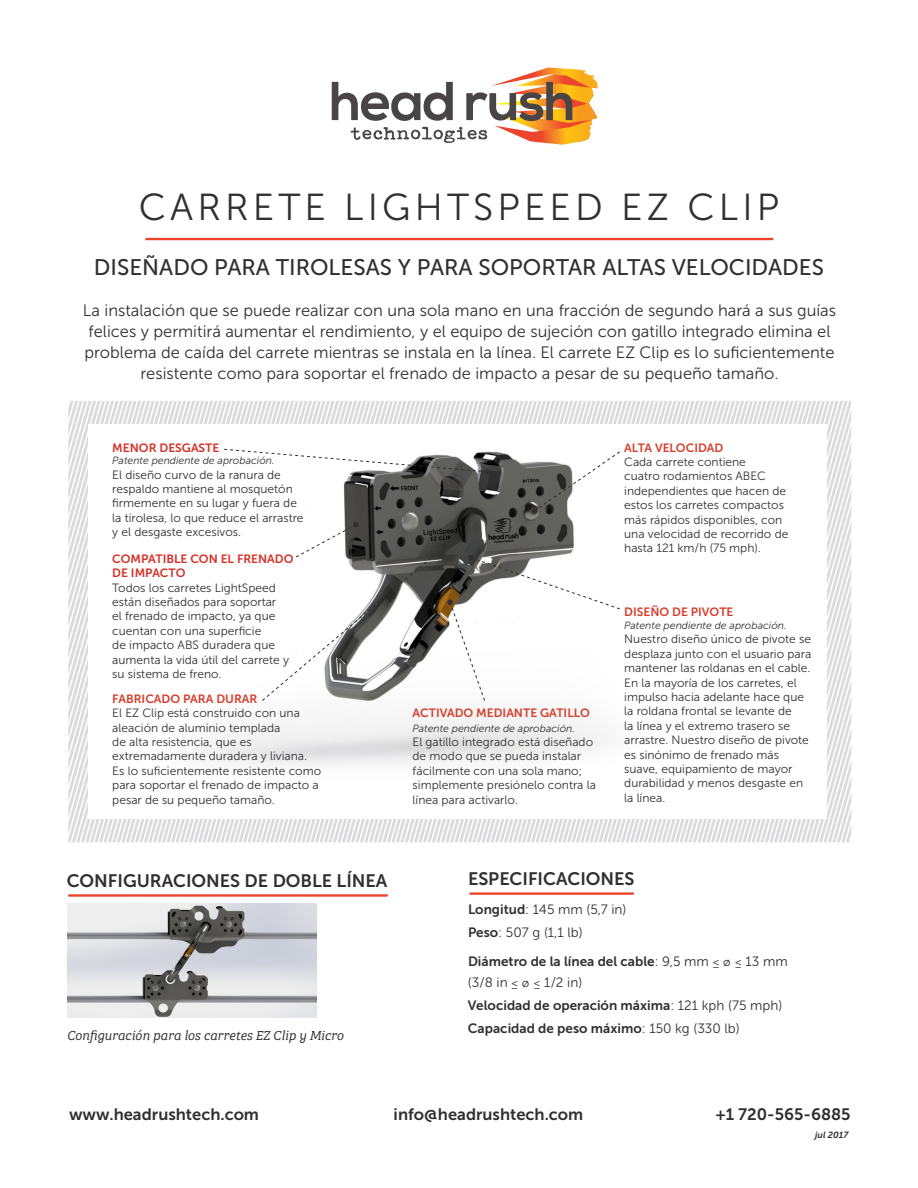
<style>
.page{position:relative;width:918px;height:1188px;background:#fff}
.page>*{position:absolute;margin:0;border:0;box-sizing:border-box;transform-origin:0 0}
.t1{font:37.5px "Museo Sans 300";letter-spacing:.11em;color:#312f30}
.t2{font:22.5px "Museo Sans 500";color:#312f30}
.t3{font:18px "Museo Sans 700";color:#312f30}
.t4{font:16.5px/21px "Museo Sans 300";color:#312f30;text-align:center}
.t5{font:16.5px "Museo Sans 700";color:#312f30}
.t6{font:13.5px/23px "Museo Sans 700";color:#312f30}
.t7{font:13.5px/23px "Museo Sans 300";color:#312f30}
.t8{font:italic 13.5px "Bree Serif Lt";color:#312f30}
.t9{font:12px/14.4px "Museo Sans 300";color:#312f30}
.t10{font:12px "Museo Sans 700";color:#d63e2c}
.t11{font:12px/14.4px "Museo Sans 700";color:#d53027}
.t12{font:italic 10.5px "Museo Sans 300";color:#312f30}
.t13{font:italic 9px "Museo Sans 700";color:#312f30}
.s1{font-family:"Museo Sans 700"}
.s2{font-family:"Museo Sans 300"}
.s3{font-family:"Museo Sans 300";font-size:12px}
.s4{font-size:12px}
</style>
<div class="page">
<svg style="left:315px;top:401px;width:81px;height:441px;fill:#e1e1e4"></svg>
<svg style="left:249px;top:401px;width:36px;height:441px;fill:#e1e1e4"></svg>
<svg style="left:68px;top:401px;width:13px;height:417px;fill:#e3e3e6"></svg>
<svg style="left:81px;top:401px;width:9px;height:441px;fill:#e0e0e3"></svg>
<svg style="left:90px;top:401px;width:31px;height:441px"></svg>
<svg style="left:121px;top:401px;width:128px;height:441px;fill:#e1e1e4"></svg>
<svg style="left:812px;top:409px;width:39px;height:48px"></svg>
<svg style="left:753px;top:457px;width:98px;height:385px"></svg>
<svg style="left:400px;top:401px;width:32px;height:441px;fill:#e1e1e4"></svg>
<svg style="left:432px;top:401px;width:85px;height:441px;fill:#e1e1e4"></svg>
<svg style="left:695px;top:401px;width:58px;height:441px;fill:#e1e1e4"></svg>
<svg style="left:517px;top:401px;width:27px;height:441px"></svg>
<svg style="left:553px;top:401px;width:128px;height:441px;fill:#e1e1e4"></svg>
<div style="left:88px;top:425px;width:738px;height:394px;background:#fff"></div>
<svg style="left:332px;top:68px;width:265px;height:77px"></svg>
<svg style="left:145px;top:238px;width:629px;height:2px"></svg>
<img style="left:143px;top:451px;width:458px;height:315px">
<svg style="left:261px;top:522px;width:359px;height:180px"></svg>
<svg style="left:532px;top:451px;width:88px;height:63px"></svg>
<svg style="left:68px;top:894px;width:320px;height:3px"></svg>
<svg style="left:470px;top:892px;width:164px;height:3px"></svg>
<svg style="left:223px;top:448px;width:267px;height:27px"></svg>
<img style="left:68px;top:903px;width:248px;height:115px">
<h1 class="t1" style="left:139px;top:187px;width:642px">CARRETE LIGHTSPEED EZ CLIP</h1>
<h2 class="t2" style="left:94px;top:255px;width:732px">DISEÑADO PARA TIROLESAS Y PARA SOPORTAR ALTAS VELOCIDADES</h2>
<p class="t4" style="left:83px;top:300px;width:755px">La instalación que se puede realizar con una sola mano en una fracción de segundo hará a sus guías felices y permitirá aumentar el rendimiento, y el equipo de sujeción con gatillo integrado elimina el problema de caída del carrete mientras se instala en la línea. El carrete EZ Clip es lo suficientemente resistente como para soportar el frenado de impacto a pesar de su pequeño tamaño.</p>
<p class="t11" style="left:112px;top:440px;width:109px">MENOR DESGASTE</p>
<p class="t12" style="left:112px;top:455px;width:164px">Patente pendiente de aprobación.</p>
<p class="t9" style="left:112px;top:467px;width:193px">El diseño curvo de la ranura de respaldo mantiene al mosquetón firmemente en su lugar y fuera de la tirolesa, lo que reduce el arrastre y el desgaste excesivos.</p>
<p class="t11" style="left:112px;top:551px;width:183px">COMPATIBLE CON EL FRENADO<br>DE IMPACTO</p>
<p class="t9" style="left:112px;top:580px;width:178px">Todos los carretes LightSpeed están diseñados para soportar<br>el frenado de impacto, ya que cuentan con una superficie<br>de impacto ABS duradera que aumenta la vida útil del carrete y su sistema de freno.</p>
<p class="t10" style="left:112px;top:692px;width:147px">FABRICADO PARA DURAR</p>
<p class="t9" style="left:112px;top:706px;width:210px">El EZ Clip está construido con una aleación de aluminio templada<br>de alta resistencia, que es extremadamente duradera y liviana.<br>Es lo suficientemente resistente como para soportar el frenado de impacto a pesar de su pequeño tamaño.</p>
<p class="t10" style="left:413px;top:706px;width:179px">ACTIVADO MEDIANTE GATILLO</p>
<p class="t12" style="left:413px;top:722px;width:164px">Patente pendiente de aprobación.</p>
<p class="t9" style="left:413px;top:735px;width:185px">El gatillo integrado está diseñado de modo que se pueda instalar fácilmente con una sola mano; simplemente presiónelo contra la línea para activarlo.</p>
<p class="t10" style="left:624px;top:441px;width:101px">ALTA VELOCIDAD</p>
<p class="t9" style="left:624px;top:455px;width:166px">Cada carrete contiene<br>cuatro rodamientos ABEC independientes que hacen de estos los carretes compactos más rápidos disponibles, con una velocidad de recorrido de hasta 121 km/h (75 mph).</p>
<p class="t10" style="left:624px;top:606px;width:111px">DISEÑO DE PIVOTE</p>
<p class="t12" style="left:624px;top:620px;width:164px">Patente pendiente de aprobación.</p>
<p class="t9" style="left:624px;top:632px;width:188px">Nuestro diseño único de pivote se desplaza junto con el usuario para mantener las roldanas en el cable.<br>En la mayoría de los carretes, el impulso hacia adelante hace que la roldana frontal se levante de<br>la línea y el extremo trasero se arrastre. Nuestro diseño de pivote es sinónimo de frenado más suave, equipamiento de mayor durabilidad y menos desgaste en la línea.</p>
<h3 class="t3" style="left:67px;top:870px;width:322px">CONFIGURACIONES DE DOBLE LÍNEA</h3>
<p class="t8" style="left:67px;top:1026px;width:279px">Configuración para los carretes EZ Clip y Micro</p>
<h3 class="t3" style="left:468px;top:868px;width:168px">ESPECIFICACIONES</h3>
<p class="t7" style="left:468px;top:898px;width:160px"><span class="s1">Longitud</span>: 145 mm (5,7 in)<br><span class="s1">Peso</span>: 507 g (1,1 lb)</p>
<p class="t6" style="left:468px;top:950px;width:321px">Diámetro de la línea del cable<span class="s2">: 9,5 mm</span> <span class="s3">≤ ø ≤</span> <span class="s2">13 mm</span></p>
<p class="t7" style="left:468px;top:971px;width:116px">(3/8 in <span class="s4">≤ ø ≤</span> 1/2 in)</p>
<p class="t6" style="left:468px;top:994px;width:316px">Velocidad de operación máxima<span class="s2">: 121 kph (75 mph)<br></span>Capacidad de peso máximo<span class="s2">: 150 kg (330 lb)</span></p>
<h3 class="t5" style="left:69px;top:1105px;width:192px">www.headrushtech.com</h3>
<h3 class="t5" style="left:394px;top:1105px;width:191px">info@headrushtech.com</h3>
<h3 class="t5" style="left:715px;top:1105px;width:137px">+1 720-565-6885</h3>
<p class="t13" style="left:815px;top:1130px;width:35px">jul 2017</p>
</div>
